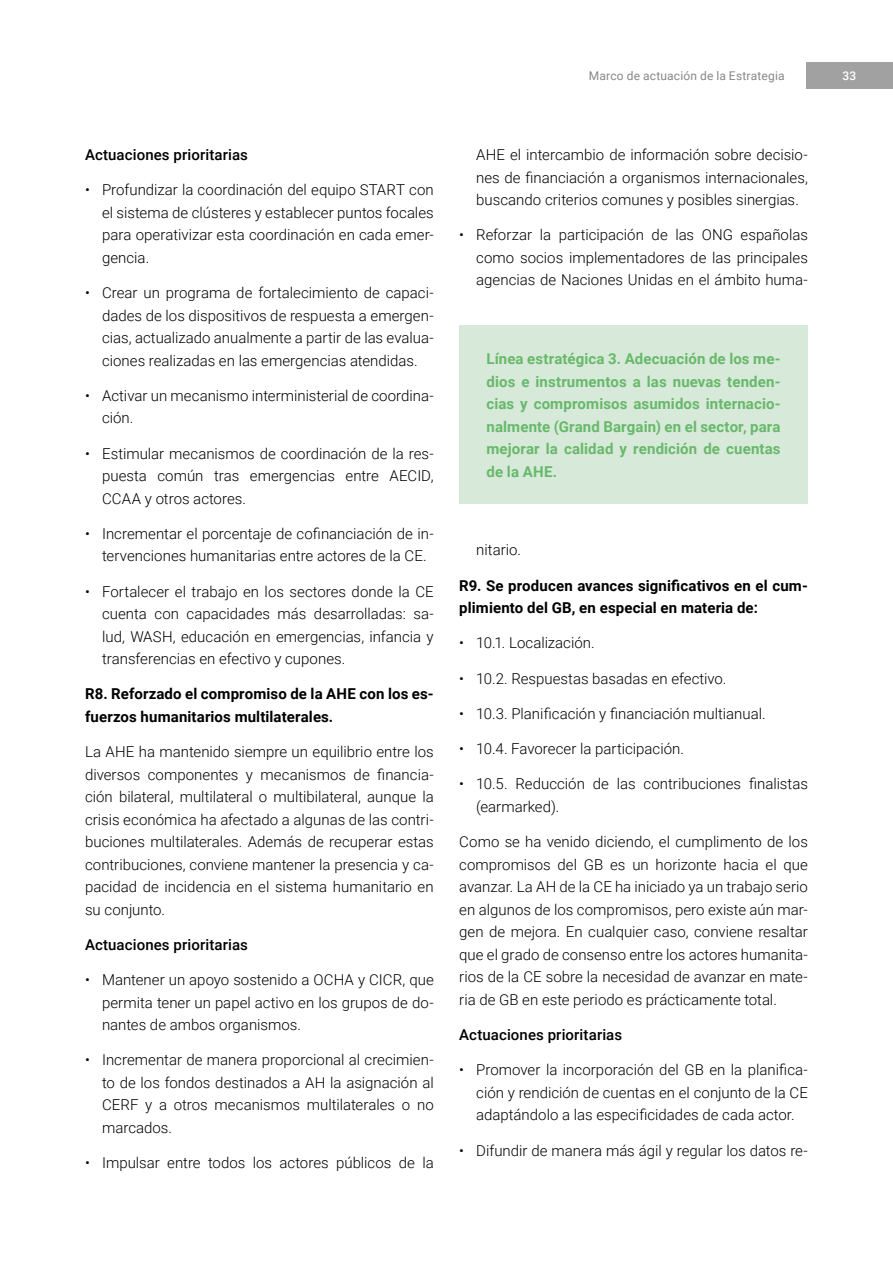
<style>
.page{position:relative;width:893px;height:1263px;background:#fff}
.page>*{position:absolute;margin:0;border:0;box-sizing:border-box;transform-origin:0 0}
.t1{font:300 15px/22.5px "Roboto";color:#000;text-align:justify}
.t2{font:700 15px/22.5px "Roboto";letter-spacing:.01em;color:#68b86b;text-align:justify}
.t3{font:700 15px/22.5px "Roboto";letter-spacing:.01em;color:#000}
.t4{font:500 15px "Roboto";letter-spacing:.005em;color:#000}
.t5{font:12px "Roboto";letter-spacing:.015em;color:#878787}
.t6{font:500 12px "Roboto";color:#fff}
</style>
<div class="page">
<div style="left:806px;top:62px;width:87px;height:26px;background:#a1a1a1"></div>
<div style="left:459px;top:326px;width:349px;height:178px;background:#d7ead9"></div>
<p class="t5" style="left:589px;top:67px;width:197px">Marco de actuación de la Estrategia</p>
<p class="t6" style="left:842px;top:67px;width:15px">33</p>
<p class="t4" style="left:85px;top:144px;width:164px">Actuaciones prioritarias</p>
<p class="t1" style="left:102px;top:178px;width:333px;text-indent:-17px">• Profundizar la coordinación del equipo START con el sistema de clústeres y establecer puntos focales para operativizar esta coordinación en cada emer&shy;gencia.</p>
<p class="t1" style="left:102px;top:281px;width:333px;text-indent:-17px">• Crear un programa de fortalecimiento de capaci&shy;dades de los dispositivos de respuesta a emergen&shy;cias, actualizado anualmente a partir de las evalua&shy;ciones realizadas en las emergencias atendidas.</p>
<p class="t1" style="left:102px;top:384px;width:333px;text-indent:-17px">• Activar un mecanismo interministerial de coordina&shy;ción.</p>
<p class="t1" style="left:102px;top:441px;width:333px;text-indent:-17px">• Estimular mecanismos de coordinación de la res&shy;puesta común tras emergencias entre AECID, CCAA y otros actores.</p>
<p class="t1" style="left:102px;top:522px;width:333px;text-indent:-17px">• Incrementar el porcentaje de cofinanciación de in&shy;tervenciones humanitarias entre actores de la CE.</p>
<p class="t1" style="left:102px;top:579px;width:333px;text-indent:-17px">• Fortalecer el trabajo en los sectores donde la CE cuenta con capacidades más desarrolladas: sa&shy;lud, WASH, educación en emergencias, infancia y transferencias en efectivo y cupones.</p>
<p class="t3" style="left:85px;top:682px;width:350px">R8. Reforzado el compromiso de la AHE con los es&shy;fuerzos humanitarios multilaterales.</p>
<p class="t1" style="left:85px;top:740px;width:350px">La AHE ha mantenido siempre un equilibrio entre los diversos componentes y mecanismos de financia&shy;ción bilateral, multilateral o multibilateral, aunque la crisis económica ha afectado a algunas de las contri&shy;buciones multilaterales. Además de recuperar estas contribuciones, conviene mantener la presencia y ca&shy;pacidad de incidencia en el sistema humanitario en su conjunto.</p>
<p class="t4" style="left:85px;top:934px;width:164px">Actuaciones prioritarias</p>
<p class="t1" style="left:102px;top:968px;width:333px;text-indent:-17px">• Mantener un apoyo sostenido a OCHA y CICR, que permita tener un papel activo en los grupos de do&shy;nantes de ambos organismos.</p>
<p class="t1" style="left:102px;top:1048px;width:333px;text-indent:-17px">• Incrementar de manera proporcional al crecimien&shy;to de los fondos destinados a AH la asignación al CERF y a otros mecanismos multilaterales o no marcados.</p>
<p class="t1" style="left:85px;top:1151px;width:350px">• Impulsar entre todos los actores públicos de la</p>
<p class="t1" style="left:476px;top:143px;width:333px">AHE el intercambio de información sobre decisio&shy;nes de financiación a organismos internacionales, buscando criterios comunes y posibles sinergias.</p>
<p class="t1" style="left:476px;top:223px;width:333px;text-indent:-17px">• Reforzar la participación de las ONG españolas como socios implementadores de las principales agencias de Naciones Unidas en el ámbito huma-</p>
<p class="t2" style="left:486px;top:347px;width:296px">Línea estratégica 3. Adecuación de los me&shy;dios e instrumentos a las nuevas tenden&shy;cias y compromisos asumidos internacio&shy;nalmente (Grand Bargain) en el sector, para mejorar la calidad y rendición de cuentas de la AHE.</p>
<p class="t1" style="left:476px;top:538px;width:46px">nitario.</p>
<p class="t3" style="left:459px;top:573px;width:350px">R9. Se producen avances significativos en el cum&shy;plimiento del GB, en especial en materia de:</p>
<p class="t1" style="left:459px;top:631px;width:137px">• 10.1. Localización.</p>
<p class="t1" style="left:459px;top:666px;width:269px">• 10.2. Respuestas basadas en efectivo.</p>
<p class="t1" style="left:459px;top:702px;width:308px">• 10.3. Planificación y financiación multianual.</p>
<p class="t1" style="left:459px;top:737px;width:226px">• 10.4. Favorecer la participación.</p>
<p class="t1" style="left:476px;top:772px;width:333px;text-indent:-17px">• 10.5. Reducción de las contribuciones finalistas (earmarked).</p>
<p class="t1" style="left:459px;top:830px;width:350px">Como se ha venido diciendo, el cumplimento de los compromisos del GB es un horizonte hacia el que avanzar. La AH de la CE ha iniciado ya un trabajo serio en algunos de los compromisos, pero existe aún mar&shy;gen de mejora. En cualquier caso, conviene resaltar que el grado de consenso entre los actores humanita&shy;rios de la CE sobre la necesidad de avanzar en mate&shy;ria de GB en este periodo es prácticamente total.</p>
<p class="t4" style="left:459px;top:1024px;width:164px">Actuaciones prioritarias</p>
<p class="t1" style="left:476px;top:1058px;width:333px;text-indent:-17px">• Promover la incorporación del GB en la planifica&shy;ción y rendición de cuentas en el conjunto de la CE adaptándolo a las especificidades de cada actor.</p>
<p class="t1" style="left:459px;top:1138px;width:350px">• Difundir de manera más ágil y regular los datos re-</p>
</div>
